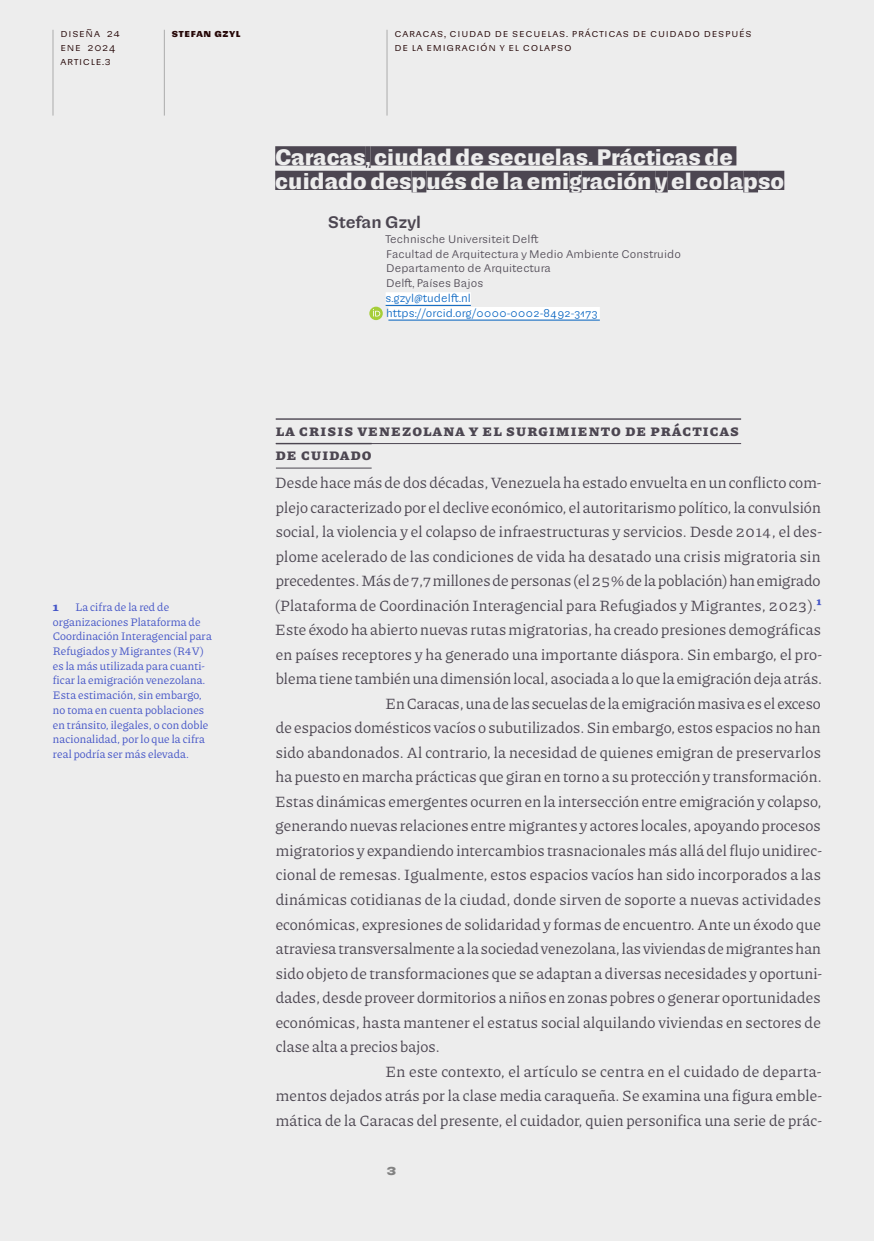
<style>
.page{position:relative;width:874px;height:1241px;background:#fff}
.page>*{position:absolute;margin:0;border:0;box-sizing:border-box;transform-origin:0 0}
.t1{font:700 21px/24.5px "Sudamerican Grotesk";letter-spacing:.005em;color:#ededed}
.t2{font:15.75px "Piazzolla";letter-spacing:.01em;color:#4c4651}
.t3{font:800 15.75px/24.5px "Piazzolla";letter-spacing:.135em;color:#4c4651}
.t4{font:500 15.75px "Sudamerican Grotesk";letter-spacing:.015em;color:#4c4651}
.t5{font:700 14px "Sudamerican Grotesk";color:#828282}
.t6{font:11.55px/14.7px "Piazzolla";letter-spacing:.01em;color:#4354c7}
.t7{font:800 11.55px "Piazzolla";color:#4354c7}
.t8{font:10.5px/14.7px "Sudamerican Grotesk";letter-spacing:.01em;color:#4c4651}
.t9{font:10.5px/14px "Sudamerican Grotesk";letter-spacing:.07em;color:#260808}
.t10{font:10.5px/14.7px "Sudamerican Grotesk";letter-spacing:.015em;color:#0563c1}
.t11{font:700 10.5px "Sudamerican Grotesk";letter-spacing:.07em;color:#260808}
.s1{font-weight:800;color:#4354c7}
</style>
<div class="page">
<div style="left:0;top:0;width:873px;height:1240px;background:#ededed"></div>
<hr style="left:52px;top:30px;width:1px;height:85px;background:#ababab">
<hr style="left:164px;top:30px;width:1px;height:85px;background:#ababab">
<hr style="left:386px;top:30px;width:1px;height:85px;background:#ababab">
<div style="left:275px;top:146px;width:90px;height:19px;background:#4c4651"></div>
<div style="left:365px;top:146px;width:5px;height:22px;background:#4c4651"></div>
<div style="left:370px;top:146px;width:366px;height:19px;background:#4c4651"></div>
<div style="left:275px;top:171px;width:136px;height:19px;background:#4c4651"></div>
<div style="left:411px;top:171px;width:15px;height:21px;background:#4c4651"></div>
<div style="left:426px;top:171px;width:143px;height:19px;background:#4c4651"></div>
<div style="left:569px;top:171px;width:12px;height:21px;background:#4c4651"></div>
<div style="left:581px;top:171px;width:74px;height:19px;background:#4c4651"></div>
<div style="left:655px;top:171px;width:12px;height:21px;background:#4c4651"></div>
<div style="left:667px;top:171px;width:76px;height:19px;background:#4c4651"></div>
<div style="left:743px;top:171px;width:14px;height:21px;background:#4c4651"></div>
<div style="left:757px;top:171px;width:26px;height:19px;background:#4c4651"></div>
<div style="left:385px;top:292px;width:85px;height:12px;background:#fff"></div>
<div style="left:388px;top:307px;width:211px;height:12px;background:#fff"></div>
<hr style="left:275px;top:443px;width:465px;height:1px;background:#4c4651">
<hr style="left:276px;top:467px;width:95px;height:1px;background:#4c4651">
<hr style="left:385px;top:305px;width:85px;height:1px;background:#0563c1">
<hr style="left:388px;top:320px;width:211px;height:1px;background:#0563c1">
<hr style="left:275px;top:418px;width:465px;height:1px;background:#4c4651">
<svg style="left:369px;top:306px;width:13px;height:14px"></svg>
<svg style="left:373px;top:309px;width:7px;height:7px"></svg>
<p class="t9" style="left:60px;top:26px;width:61px">Diseña 24 ene 2024 article.3</p>
<p class="t11" style="left:172px;top:24px;width:70px">Stefan Gzyl</p>
<p class="t9" style="left:394px;top:26px;width:358px">Caracas, ciudad de secuelas. Prácticas de cuidado después de la emigración y el colapso</p>
<h1 class="t1" style="left:275px;top:144px;width:510px">Caracas, ciudad de secuelas. Prácticas de cuidado después de la emigración y el colapso</h1>
<p class="t4" style="left:328px;top:210px;width:94px">Stefan Gzyl</p>
<p class="t8" style="left:385px;top:232px;width:297px">Technische Universiteit Delft<br>Facultad de Arquitectura y Medio Ambiente Construido Departamento de Arquitectura<br>Delft, Países Bajos</p>
<p class="t10" style="left:385px;top:291px;width:213px">s.gzyl@tudelft.nl https://orcid.org/0000-0002-8492-3173</p>
<p class="t6" style="left:53px;top:599px;width:160px;text-indent:23px">La cifra de la red de organizaciones Plataforma de<br>Coordinación Interagencial para<br>Refugiados y Migrantes (R4V) es la más utilizada para cuanti&shy;ficar la emigración venezolana.<br>Esta estimación, sin embargo, no toma en cuenta poblaciones en tránsito, ilegales, o con doble nacionalidad, por lo que la cifra real podría ser más elevada.</p>
<p class="t7" style="left:52px;top:598px;width:8px">1</p>
<p class="t3" style="left:275px;top:417px;width:464px">La crisis venezolana y el surgimiento de pr ácticas de cuidado</p>
<p class="t2" style="left:275px;top:473px;width:547px">Desde hace más de dos décadas, Venezuela ha estado envuelta en un conflicto com-</p>
<p class="t2" style="left:275px;top:497px;width:546px">plejo caracterizado por el declive económico, el autoritarismo político, la convulsión</p>
<p class="t2" style="left:275px;top:522px;width:547px">social, la violencia y el colapso de infraestructuras y servicios. Desde 2014, el des-</p>
<p class="t2" style="left:275px;top:546px;width:546px">plome acelerado de las condiciones de vida ha desatado una crisis migratoria sin</p>
<p class="t2" style="left:275px;top:571px;width:546px">precedentes. Más de 7,7 millones de personas (el 25% de la población) han emigrado</p>
<p class="t2" style="left:275px;top:595px;width:547px">(Plataforma de Coordinación Interagencial para Refugiados y Migrantes, 2023).<span class="s1">1</span></p>
<p class="t2" style="left:275px;top:620px;width:547px">Este éxodo ha abierto nuevas rutas migratorias, ha creado presiones demográficas</p>
<p class="t2" style="left:275px;top:644px;width:547px">en países receptores y ha generado una importante diáspora. Sin embargo, el pro-</p>
<p class="t2" style="left:275px;top:669px;width:547px">blema tiene también una dimensión local, asociada a lo que la emigración deja atrás.</p>
<p class="t2" style="left:385px;top:693px;width:436px">En Caracas, una de las secuelas de la emigración masiva es el exceso</p>
<p class="t2" style="left:275px;top:718px;width:546px">de espacios domésticos vacíos o subutilizados. Sin embargo, estos espacios no han</p>
<p class="t2" style="left:275px;top:742px;width:546px">sido abandonados. Al contrario, la necesidad de quienes emigran de preservarlos</p>
<p class="t2" style="left:275px;top:767px;width:547px">ha puesto en marcha prácticas que giran en torno a su protección y transformación.</p>
<p class="t2" style="left:275px;top:791px;width:547px">Estas dinámicas emergentes ocurren en la intersección entre emigración y colapso,</p>
<p class="t2" style="left:275px;top:816px;width:546px">generando nuevas relaciones entre migrantes y actores locales, apoyando procesos</p>
<p class="t2" style="left:275px;top:840px;width:547px">migratorios y expandiendo intercambios trasnacionales más allá del flujo unidirec-</p>
<p class="t2" style="left:275px;top:865px;width:546px">cional de remesas. Igualmente, estos espacios vacíos han sido incorporados a las</p>
<p class="t2" style="left:275px;top:889px;width:546px">dinámicas cotidianas de la ciudad, donde sirven de soporte a nuevas actividades</p>
<p class="t2" style="left:275px;top:914px;width:546px">económicas, expresiones de solidaridad y formas de encuentro. Ante un éxodo que</p>
<p class="t2" style="left:276px;top:938px;width:546px">atraviesa transversalmente a la sociedad venezolana, las viviendas de migrantes han</p>
<p class="t2" style="left:275px;top:963px;width:547px">sido objeto de transformaciones que se adaptan a diversas necesidades y oportuni-</p>
<p class="t2" style="left:275px;top:987px;width:546px">dades, desde proveer dormitorios a niños en zonas pobres o generar oportunidades</p>
<p class="t2" style="left:275px;top:1012px;width:546px">económicas, hasta mantener el estatus social alquilando viviendas en sectores de</p>
<p class="t2" style="left:275px;top:1036px;width:165px">clase alta a precios bajos.</p>
<p class="t2" style="left:385px;top:1061px;width:437px">En este contexto, el artículo se centra en el cuidado de departa-</p>
<p class="t2" style="left:275px;top:1085px;width:547px">mentos dejados atrás por la clase media caraqueña. Se examina una figura emble-</p>
<p class="t2" style="left:275px;top:1110px;width:547px">mática de la Caracas del presente, el cuidador, quien personifica una serie de prác-</p>
<p class="t5" style="left:386px;top:1158px;width:12px">3</p>
</div>
